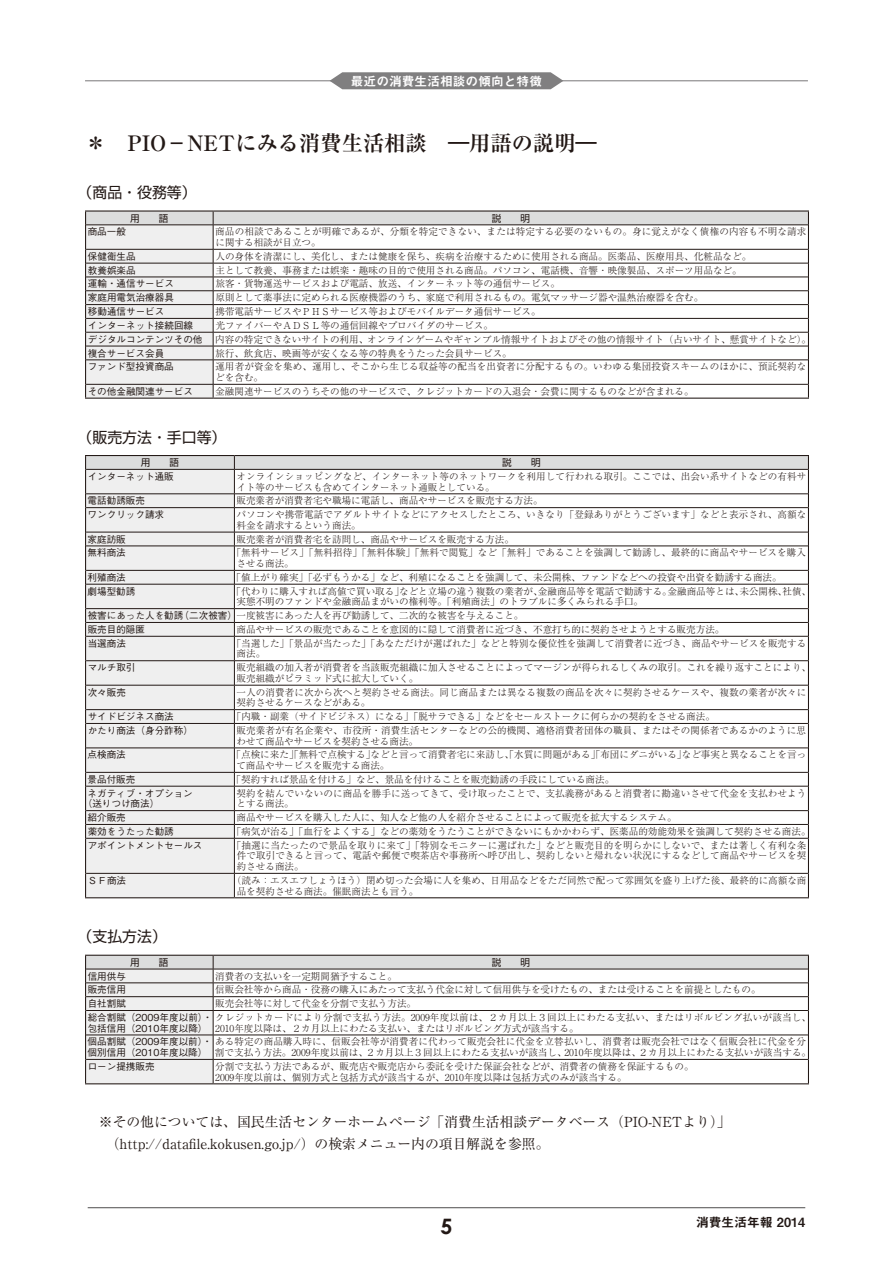
<style>
.page{position:relative;width:893px;height:1263px;background:#fff}
.page>*{position:absolute;margin:0;border:0;box-sizing:border-box;transform-origin:0 0}
.t1{font:700 21.3px "Ryumin Pro";color:#221815}
.t2{font:700 21.3px "Century Gothic";color:#221815}
.t3{font:14.85px "Shin Go Pro";color:#221815}
.t4{font:13.8px/21.3px "Ryumin Pro";color:#221815}
.t5{font:12.75px "Midashi Go Pro MB31";color:#fff}
.t6{font:12.75px "Midashi Go Pro MB31";color:#221815}
.t7{font:300 9.6px/10.6px "Ryumin Pro";color:#221815}
.t8{font:500 9.6px/10.6px "Gothic BBB Pro";color:#221815}
.t9{font:300 9.6px/13.8px "Ryumin Pro";letter-spacing:.025em;color:#221815}
.t10{font:9.6px "Shin Go Pro";color:#221815}
.s1{font-family:"Gothic BBB Pro";font-weight:500}
</style>
<div class="page">
<hr style="left:85px;top:210px;width:128px;height:2px;background:#221815">
<hr style="left:213px;top:210px;width:596px;height:2px;background:#221815">
<hr style="left:85px;top:398px;width:128px;height:1px;background:#221815">
<hr style="left:213px;top:398px;width:596px;height:1px;background:#221815">
<svg style="left:85px;top:211px;width:724px;height:187px"></svg>
<div style="left:86px;top:839px;width:148px;height:58px;background:#efefef"></div>
<hr style="left:85px;top:838px;width:1px;height:35px;background:#221815">
<hr style="left:808px;top:838px;width:1px;height:35px;background:#221815">
<svg style="left:85px;top:873px;width:1px;height:24px"></svg>
<svg style="left:808px;top:873px;width:1px;height:24px"></svg>
<hr style="left:85px;top:897px;width:149px;height:1px;background:#221815">
<hr style="left:234px;top:897px;width:575px;height:1px;background:#221815">
<svg style="left:85px;top:455px;width:724px;height:383px"></svg>
<hr style="left:86px;top:838px;width:148px;height:1px;background:#221815">
<hr style="left:234px;top:838px;width:574px;height:1px;background:#221815">
<hr style="left:234px;top:838px;width:1px;height:35px;background:#221815">
<hr style="left:86px;top:873px;width:148px;height:1px;background:#221815">
<hr style="left:234px;top:873px;width:574px;height:1px;background:#221815">
<svg style="left:234px;top:874px;width:1px;height:23px"></svg>
<svg style="left:85px;top:955px;width:724px;height:129px"></svg>
<hr style="left:88px;top:1207px;width:717px;height:1px;background:#595757">
<hr style="left:85px;top:80px;width:723px;height:1px;background:#807f80">
<svg style="left:330px;top:72px;width:233px;height:17px;background:#888788"></svg>
<h3 class="t5" style="left:351px;top:71px;width:193px">最近の消費生活相談の傾向と特徴</h3>
<h1 class="t1" style="left:85px;top:126px;width:513px">＊　PIO－NETにみる消費生活相談　―用語の説明―</h1>
<h2 class="t3" style="left:78px;top:180px;width:121px">（商品・役務等）</h2>
<p class="t10" style="left:130px;top:210px;width:40px">用　　語</p>
<p class="t10" style="left:492px;top:210px;width:40px">説　　明</p>
<p class="t8" style="left:88px;top:225px;width:40px">商品一般</p>
<p class="t7" style="left:215px;top:226px;width:593px">商品の相談であることが明確であるが、分類を特定できない、または特定する必要のないもの。身に覚えがなく債権の内容も不明な請求に関する相談が目立つ。</p>
<p class="t8" style="left:88px;top:250px;width:49px">保健衛生品</p>
<p class="t7" style="left:215px;top:250px;width:537px">人の身体を清潔にし、美化し、または健康を保ち、疾病を治療するために使用される商品。医薬品、医療用具、化粧品など。</p>
<p class="t8" style="left:88px;top:263px;width:49px">教養娯楽品</p>
<p class="t7" style="left:215px;top:264px;width:528px">主として教養、事務または娯楽・趣味の目的で使用される商品。パソコン、電話機、音響・映像製品、スポーツ用品など。</p>
<p class="t8" style="left:88px;top:277px;width:88px">運輸・通信サービス</p>
<p class="t7" style="left:215px;top:278px;width:346px">旅客・貨物運送サービスおよび電話、放送、インターネット等の通信サービス。</p>
<p class="t8" style="left:88px;top:291px;width:88px">家庭用電気治療器具</p>
<p class="t7" style="left:215px;top:292px;width:489px">原則として薬事法に定められる医療機器のうち、家庭で利用されるもの。電気マッサージ器や温熱治療器を含む。</p>
<p class="t8" style="left:88px;top:305px;width:78px">移動通信サービス</p>
<p class="t7" style="left:215px;top:305px;width:327px">携帯電話サービスやＰＨＳサービス等およびモバイルデータ通信サービス。</p>
<p class="t8" style="left:88px;top:319px;width:107px">インターネット接続回線</p>
<p class="t7" style="left:215px;top:319px;width:279px">光ファイバーやＡＤＳＬ等の通信回線やプロバイダのサービス。</p>
<p class="t8" style="left:88px;top:333px;width:116px">デジタルコンテンツその他</p>
<p class="t7" style="left:215px;top:333px;width:597px">内容の特定できないサイトの利用、オンラインゲームやギャンブル情報サイトおよびその他の情報サイト（占いサイト、懸賞サイトなど）。</p>
<p class="t8" style="left:88px;top:346px;width:78px">複合サービス会員</p>
<p class="t7" style="left:215px;top:347px;width:298px">旅行、飲食店、映画等が安くなる等の特典をうたった会員サービス。</p>
<p class="t8" style="left:88px;top:360px;width:88px">ファンド型投資商品</p>
<p class="t7" style="left:215px;top:361px;width:593px">運用者が資金を集め、運用し、そこから生じる収益等の配当を出資者に分配するもの。いわゆる集団投資スキームのほかに、預託契約などを含む。</p>
<p class="t8" style="left:88px;top:385px;width:107px">その他金融関連サービス</p>
<p class="t7" style="left:215px;top:385px;width:480px">金融関連サービスのうちその他のサービスで、クレジットカードの入退会・会費に関するものなどが含まれる。</p>
<h2 class="t3" style="left:78px;top:425px;width:150px">（販売方法・手口等）</h2>
<p class="t10" style="left:141px;top:455px;width:40px">用　　語</p>
<p class="t10" style="left:502px;top:455px;width:40px">説　　明</p>
<p class="t8" style="left:88px;top:470px;width:88px">インターネット通販</p>
<p class="t7" style="left:236px;top:470px;width:571px">オンラインショッピングなど、インターネット等のネットワークを利用して行われる取引。ここでは、出会い系サイトなどの有料サイト等のサービスも含めてインターネット通販としている。</p>
<p class="t8" style="left:88px;top:494px;width:59px">電話勧誘販売</p>
<p class="t7" style="left:236px;top:495px;width:308px">販売業者が消費者宅や職場に電話し、商品やサービスを販売する方法。</p>
<p class="t8" style="left:88px;top:508px;width:78px">ワンクリック請求</p>
<p class="t7" style="left:236px;top:508px;width:571px">パソコンや携帯電話でアダルトサイトなどにアクセスしたところ、いきなり「登録ありがとうございます」などと表示され、高額な料金を請求するという商法。</p>
<p class="t8" style="left:88px;top:532px;width:40px">家庭訪販</p>
<p class="t7" style="left:236px;top:533px;width:279px">販売業者が消費者宅を訪問し、商品やサービスを販売する方法。</p>
<p class="t8" style="left:88px;top:546px;width:40px">無料商法</p>
<p class="t7" style="left:236px;top:547px;width:571px;text-indent:-5px">「無料サービス」「無料招待」「無料体験」「無料で閲覧」など「無料」であることを強調して勧誘し、最終的に商品やサービスを購入させる商法。</p>
<p class="t8" style="left:88px;top:571px;width:40px">利殖商法</p>
<p class="t7" style="left:232px;top:571px;width:552px">「値上がり確実」「必ずもうかる」など、利殖になることを強調して、未公開株、ファンドなどへの投資や出資を勧誘する商法。</p>
<p class="t8" style="left:88px;top:585px;width:49px">劇場型勧誘</p>
<p class="t7" style="left:237px;top:585px;width:576px;text-indent:-5px">「代わりに購入すれば高値で買い取る」などと立場の違う複数の業者が、金融商品等を電話で勧誘する。金融商品等とは、未公開株、社債、実態不明のファンドや金融商品まがいの権利等。「利殖商法」のトラブルに多くみられる手口。</p>
<p class="t7" style="left:88px;top:609px;width:437px"><span class="s1">被害にあった人を勧誘（二次被害）</span>一度被害にあった人を再び勧誘して、二次的な被害を与えること。</p>
<p class="t8" style="left:88px;top:623px;width:59px">販売目的隠匿</p>
<p class="t7" style="left:237px;top:623px;width:489px">商品やサービスの販売であることを意図的に隠して消費者に近づき、不意打ち的に契約させようとする販売方法。</p>
<p class="t8" style="left:88px;top:637px;width:40px">当選商法</p>
<p class="t7" style="left:237px;top:637px;width:571px;text-indent:-5px">「当選した」「景品が当たった」「あなただけが選ばれた」などと特別な優位性を強調して消費者に近づき、商品やサービスを販売する商法。</p>
<p class="t8" style="left:88px;top:661px;width:49px">マルチ取引</p>
<p class="t7" style="left:237px;top:661px;width:576px">販売組織の加入者が消費者を当該販売組織に加入させることによってマージンが得られるしくみの取引。これを繰り返すことにより、販売組織がピラミッド式に拡大していく。</p>
<p class="t8" style="left:88px;top:685px;width:40px">次々販売</p>
<p class="t7" style="left:237px;top:686px;width:571px">一人の消費者に次から次へと契約させる商法。同じ商品または異なる複数の商品を次々に契約させるケースや、複数の業者が次々に契約させるケースなどがある。</p>
<p class="t8" style="left:88px;top:710px;width:88px">サイドビジネス商法</p>
<p class="t7" style="left:232px;top:710px;width:485px">「内職・副業（サイドビジネス）になる」「脱サラできる」などをセールストークに何らかの契約をさせる商法。</p>
<p class="t8" style="left:88px;top:724px;width:107px">かたり商法（身分詐称）</p>
<p class="t7" style="left:236px;top:724px;width:571px">販売業者が有名企業や、市役所・消費生活センターなどの公的機関、適格消費者団体の職員、またはその関係者であるかのように思わせて商品やサービスを契約させる商法。</p>
<p class="t8" style="left:88px;top:748px;width:40px">点検商法</p>
<p class="t7" style="left:236px;top:749px;width:571px;text-indent:-5px">「点検に来た」「無料で点検する」などと言って消費者宅に来訪し、「水質に問題がある」「布団にダニがいる」など事実と異なることを言って商品やサービスを販売する商法。</p>
<p class="t8" style="left:88px;top:773px;width:49px">景品付販売</p>
<p class="t7" style="left:232px;top:773px;width:384px">「契約すれば景品を付ける」など、景品を付けることを販売勧誘の手段にしている商法。</p>
<p class="t8" style="left:83px;top:786px;width:112px;text-indent:5px">ネガティブ・オプション（送りつけ商法）</p>
<p class="t7" style="left:236px;top:787px;width:571px">契約を結んでいないのに商品を勝手に送ってきて、受け取ったことで、支払義務があると消費者に勘違いさせて代金を支払わせようとする商法。</p>
<p class="t8" style="left:88px;top:811px;width:40px">紹介販売</p>
<p class="t7" style="left:236px;top:811px;width:442px">商品やサービスを購入した人に、知人など他の人を紹介させることによって販売を拡大するシステム。</p>
<p class="t8" style="left:88px;top:825px;width:88px">薬効をうたった勧誘</p>
<p class="t7" style="left:232px;top:825px;width:580px">「病気が治る」「血行をよくする」などの薬効をうたうことができないにもかかわらず、医薬品的効能効果を強調して契約させる商法。</p>
<p class="t8" style="left:88px;top:839px;width:116px">アポイントメントセールス</p>
<p class="t7" style="left:237px;top:839px;width:571px;text-align:justify;text-indent:-5px">「抽選に当たったので景品を取りに来て」「特別なモニターに選ばれた」などと販売目的を明らかにしないで、または著しく有利な条件で取引できると言って、電話や郵便で喫茶店や事務所へ呼び出し、契約しないと帰れない状況にするなどして商品やサービスを契約させる商法。</p>
<p class="t8" style="left:88px;top:874px;width:40px">ＳＦ商法</p>
<p class="t7" style="left:237px;top:874px;width:571px;text-indent:-5px">（読み：エスエフしょうほう）閉め切った会場に人を集め、日用品などをただ同然で配って雰囲気を盛り上げた後、最終的に高額な商品を契約させる商法。催眠商法とも言う。</p>
<h2 class="t3" style="left:78px;top:924px;width:91px">（支払方法）</h2>
<p class="t10" style="left:130px;top:954px;width:40px">用　　語</p>
<p class="t10" style="left:492px;top:954px;width:40px">説　　明</p>
<p class="t8" style="left:88px;top:969px;width:40px">信用供与</p>
<p class="t7" style="left:215px;top:970px;width:183px">消費者の支払いを一定期間猶予すること。</p>
<p class="t8" style="left:88px;top:983px;width:40px">販売信用</p>
<p class="t7" style="left:215px;top:984px;width:547px">信販会社等から商品・役務の購入にあたって支払う代金に対して信用供与を受けたもの、または受けることを前提としたもの。</p>
<p class="t8" style="left:88px;top:997px;width:40px">自社割賦</p>
<p class="t9" style="left:88px;top:996px;width:725px;text-indent:128px">販売会社等に対して代金を分割で支払う方法。<br><span class="s1">総合割賦（2009年度以前）・</span>クレジットカードにより分割で支払う方法。2009年度以前は、２カ月以上３回以上にわたる支払い、またはリボルビング払いが該当し、</p>
<p class="t8" style="left:88px;top:1021px;width:121px">包括信用（2010年度以降）</p>
<p class="t7" style="left:88px;top:1020px;width:720px;line-height:13.8px;text-indent:128px">2010年度以降は、２カ月以上にわたる支払い、またはリボルビング方式が該当する。<br><span class="s1">個品割賦（2009年度以前）・</span>ある特定の商品購入時に、信販会社等が消費者に代わって販売会社に代金を立替払いし、消費者は販売会社ではなく信販会社に代金を分</p>
<p class="t8" style="left:88px;top:1046px;width:121px">個別信用（2010年度以降）</p>
<p class="t7" style="left:215px;top:1046px;width:598px">割で支払う方法。2009年度以前は、２カ月以上３回以上にわたる支払いが該当し、2010年度以降は、２カ月以上にわたる支払いが該当する。</p>
<p class="t8" style="left:88px;top:1060px;width:68px">ローン提携販売</p>
<p class="t7" style="left:215px;top:1060px;width:480px">分割で支払う方法であるが、販売店や販売店から委託を受けた保証会社などが、消費者の債務を保証するもの。<br>2009年度以前は、個別方式と包括方式が該当するが、2010年度以降は包括方式のみが該当する。</p>
<h3 class="t4" style="left:85px;top:1110px;width:647px">　※その他については、国民生活センターホームページ「消費生活相談データベース（PIO-NETより）」　　（http://datafile.kokusen.go.jp/）の検索メニュー内の項目解説を参照。</h3>
<h1 class="t2" style="left:441px;top:1213px;width:13px">5</h1>
<h3 class="t6" style="left:696px;top:1212px;width:111px">消費生活年報 2014</h3>
</div>
